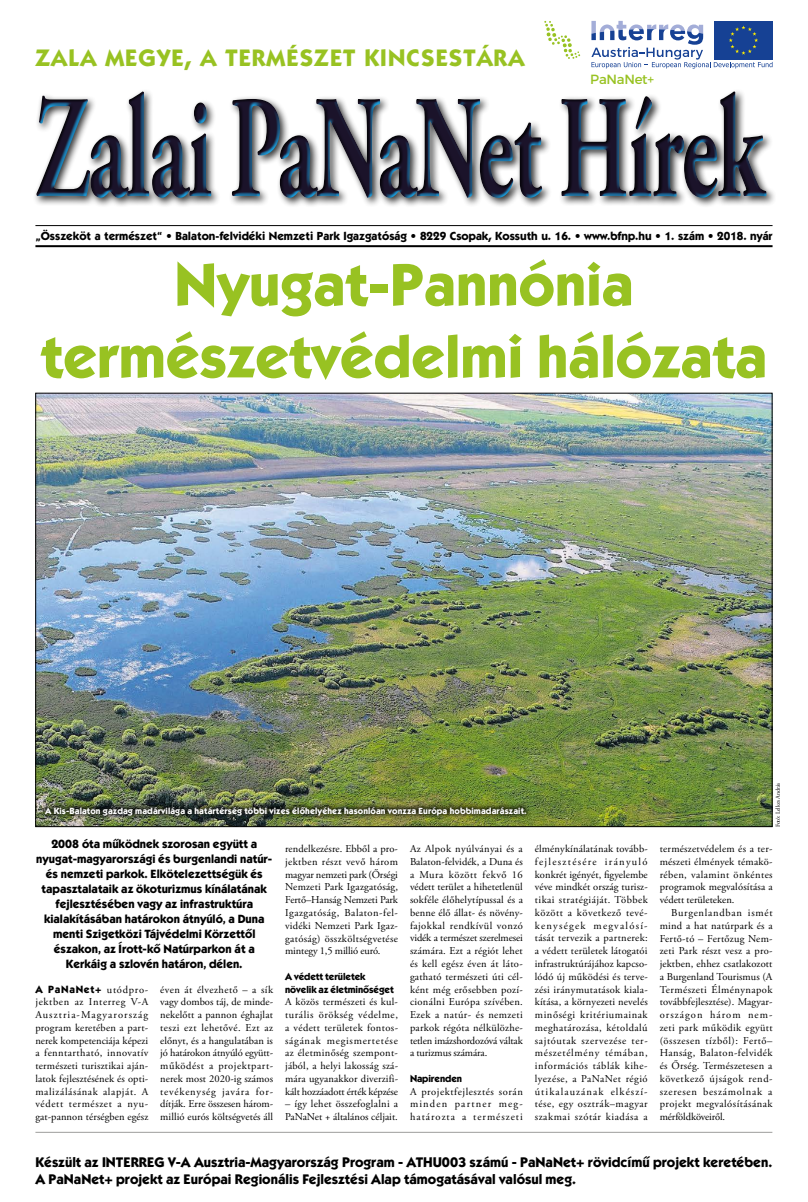
<style>
.page{position:relative;width:808px;height:1202px;background:#fff}
.page>*{position:absolute;margin:0;border:0;box-sizing:border-box;transform-origin:0 0}
.t1{font:700 146px "Adobe Garamond Pro";letter-spacing:-.01em;color:#1b132a;scale:.6 1}
.t2{font:60px/72px "Kabel Bold ITC";color:#98c222;text-align:center}
.t3{font:700 24px "Itc Kabel";letter-spacing:.05em;color:#98c222}
.t4{font:14px/16.8px "Kabel Bold ITC";color:#000}
.t5{font:13.3px "Montserrat";letter-spacing:-.02em;color:#98c222}
.t6{font:12px/15px "Kabel Bold ITC";color:#000;text-align:center}
.t7{font:700 11.8px "Itc Kabel";color:#000}
.t8{font:10.5px/12.8px "Adobe Garamond Pro";letter-spacing:.015em;color:#000;text-align:justify}
.t9{font:10.5px "Kabel Bold ITC";letter-spacing:.065em;color:#000}
.t10{font:10px/12.8px "Kabel Bold ITC";letter-spacing:-.01em;color:#000}
.t11{font:9px "Kabel Bold ITC";letter-spacing:.01em;color:#fff}
.t12{font:6px "Adobe Garamond Pro";letter-spacing:-.01em;color:#000}
.s1{font-family:"Adobe Garamond Pro"}
</style>
<div class="page">
<img style="left:37px;top:395px;width:733px;height:430px">
<div style="left:39px;top:801px;width:493px;height:20px;background:#000;opacity:.75"></div>
<svg style="left:544px;top:21px;width:36px;height:38px"></svg>
<svg style="left:591px;top:21px;width:181px;height:48px"></svg>
<hr style="left:35px;top:1132px;width:737px;height:1px;background:#9d9d9c">
<div style="left:32px;top:88px;width:745px;height:120px;background:#000;opacity:.8"></div>
<div style="left:32px;top:88px;width:738px;height:112px;background:#000;opacity:.75"></div>
<hr style="left:35px;top:245px;width:737px;height:2px;background:#000">
<hr style="left:35px;top:225px;width:737px;height:1px;background:#000">
<h3 class="t3" style="left:35px;top:44px;width:490px">ZALA MEGYE, A TERMÉSZET KINCSESTÁRA</h3>
<p class="t5" style="left:590px;top:71px;width:65px">PaNaNet+</p>
<h1 class="t1" style="left:35px;top:65px;width:1215px">Zalai PaNaNet Hírek</h1>
<p class="t7" style="left:35px;top:228px;width:739px">„Összeköt a természet“ • Balaton-felvidéki Nemzeti Park Igazgatóság • 8229 Csopak, Kossuth u. 16. • www.bfnp.hu • 1. szám • 2018. nyár</p>
<h2 class="t2" style="left:41px;top:251px;width:728px">Nyugat-Pannónia természetvédelmi hálózata</h2>
<p class="t11" style="left:45px;top:805px;width:483px">A Kis-Balaton gazdag madárvilága a határtérség többi vizes élőhelyéhez hasonlóan vonzza Európa hobbimadarászait.</p>
<p class="t12" style="left:774px;top:827px;width:46px;rotate:-90deg">Fotó: Lelkes András</p>
<p class="t6" style="left:36px;top:837px;width:238px">2008 óta működnek szorosan együtt a nyugat-magyarországi és burgenlandi natúr&shy;és nemzeti parkok. Elkötelezettségük és tapasztalataik az ökoturizmus kínálatának fejlesztésében vagy az infrastruktúra kialakításában határokon átnyúló, a Duna menti Szigetközi Tájvédelmi Körzettől északon, az Írott-kő Natúrparkon át a Kerkáig a szlovén határon, délen.</p>
<p class="t9" style="left:35px;top:982px;width:114px">A PaNaNet+ <span class="s1">utódpro-</span></p>
<p class="t8" style="left:35px;top:996px;width:114px">jektben az Interreg V-A Ausztria-Magyarország program keretében a part&shy;nerek kompetenciája képezi a fenntartható, innovatív természeti turisztikai aján&shy;latok fejlesztésének és opti&shy;malizálásának alapját. A védett természet a nyu&shy;gat-pannon térségben egész</p>
<p class="t8" style="left:160px;top:983px;width:114px">éven át élvezhető – a sík vagy dombos táj, de minde&shy;nekelőtt a pannon éghajlat teszi ezt lehetővé. Ezt az előnyt, és a hangulatában is jó határokon átnyúló együtt&shy;működést a projektpart&shy;nerek most 2020-ig számos tevékenység javára for&shy;dítják. Erre összesen három&shy;millió eurós költségvetés áll</p>
<p class="t8" style="left:285px;top:843px;width:114px">rendelkezésre. Ebből a pro&shy;jektben részt vevő három magyar nemzeti park (Őrségi Nemzeti Park Igazgatóság, Fertő–Hanság Nemzeti Park Igazgatóság, Balaton-fel&shy;vidéki Nemzeti Park Igaz&shy;gatóság) összköltségvetése mintegy 1,5 millió euró.</p>
<p class="t10" style="left:285px;top:970px;width:110px">A védett területek növelik az életminőséget</p>
<p class="t8" style="left:285px;top:996px;width:114px">A közös természeti és kul&shy;turális örökség védelme, a védett területek fontos&shy;ságának megismertetése az életminőség szempont&shy;jából, a helyi lakosság szá&shy;mára ugyanakkor diverzifi&shy;kált hozzáadott érték képzése</p>
<p class="t8" style="left:285px;top:1098px;width:114px">– így lehet összefoglalni a<br>PaNaNet + általános céljait.</p>
<p class="t8" style="left:410px;top:843px;width:114px">Az Alpok nyúlványai és a Balaton-felvidék, a Duna és a Mura között fekvő 16 védett terület a hihetetlenül sokféle élőhelytípussal és a benne élő állat- és növény&shy;fajokkal rendkívül vonzó vidék a természet szerelmesei számára. Ezt a régiót lehet és kell egész éven át láto&shy;gatható természeti úti cél&shy;ként még erősebben pozí&shy;cionálni Európa szívében.<br>Ezek a natúr- és nemzeti parkok régóta nélkülözhe&shy;tetlen imázshordozóvá váltak a turizmus számára.</p>
<p class="t10" style="left:410px;top:1072px;width:54px">Napirenden</p>
<p class="t8" style="left:410px;top:1085px;width:114px">A projektfejlesztés során minden partner meg&shy;határozta a természeti</p>
<p class="t8" style="left:535px;top:843px;width:114px">élménykínálatának tovább&shy;fejlesztésére irányuló konkrét igényét, figyelembe véve mindkét ország turisz&shy;tikai stratégiáját. Többek között a következő tevé&shy;kenységek megvalósí&shy;tását tervezik a partnerek: a védett területek látogatói infrastruktúrájához kapcso&shy;lódó új működési és terve&shy;zési iránymutatások kiala&shy;kítása, a környezeti nevelés minőségi kritériumainak meghatározása, kétoldalú sajtóutak szervezése ter&shy;mészetélmény témában, információs táblák kihe&shy;lyezése, a PaNaNet régió útikalauzának elkészí&shy;tése, egy osztrák–magyar szakmai szótár kiadása a</p>
<p class="t8" style="left:660px;top:843px;width:114px">természetvédelem és a ter&shy;mészeti élmények témakö&shy;rében, valamint önkéntes programok megvalósítása a védett területeken.</p>
<p class="t8" style="left:660px;top:907px;width:114px;text-indent:11px">Burgenlandban ismét mind a hat natúrpark és a Fertő-tó – Fertőzug Nem&shy;zeti Park részt vesz a pro&shy;jektben, ehhez csatlakozott a Burgenland Tourismus (A Természeti Élménynapok továbbfejlesztése). Magyar&shy;országon három nem&shy;zeti park működik együtt (összesen tízből): Fertő– Hanság, Balaton-felvidék és Őrség. Természetesen a következő újságok rend&shy;szeresen beszámolnak a projekt megvalósításának mérföldköveiről.</p>
<h3 class="t4" style="left:35px;top:1154px;width:738px">Készült az INTERREG V-A Ausztria-Magyarország Program - ATHU003 számú - PaNaNet+ rövidcímű projekt keretében.<br>A PaNaNet+ projekt az Európai Regionális Fejlesztési Alap támogatásával valósul meg.</h3>
</div>
